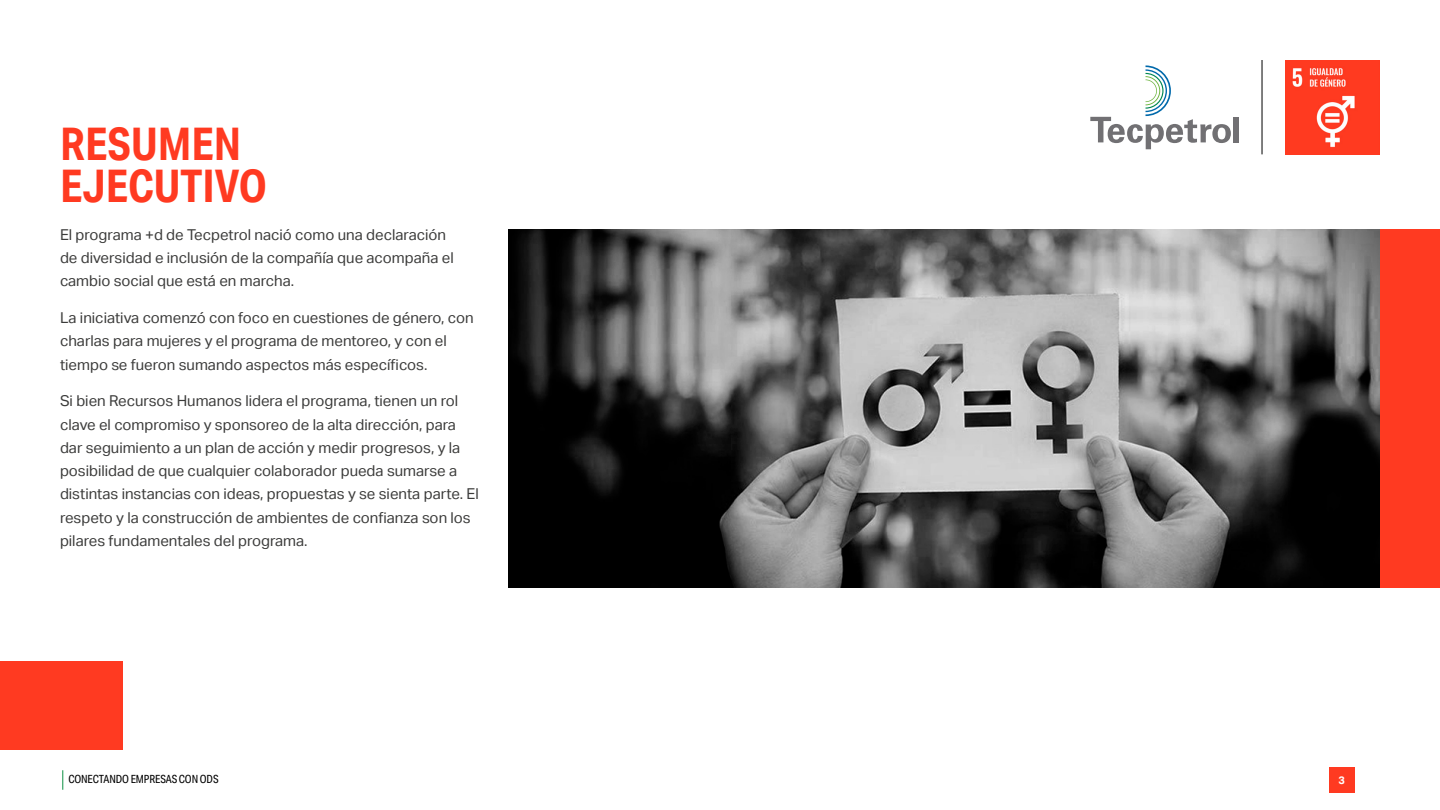
<style>
.page{position:relative;width:1440px;height:810px;background:#fff}
.page>*{position:absolute;margin:0;border:0;box-sizing:border-box;transform-origin:0 0}
.t1{font:700 45px/42.8px "Aktiv Grotesk Cd";color:#ff3a21}
.t2{font:15px/23.2px "Aktiv Grotesk";color:#3c3c3b}
.t3{font:11.25px "Aktiv Grotesk Cd";letter-spacing:-.01em;color:#000}
.t4{font:700 10.88px "Aktiv Grotesk";color:#fff}
</style>
<div class="page">
<svg style="left:62px;top:770px;width:1px;height:20px"></svg>
<div style="left:1329px;top:767px;width:25px;height:26px;background:#ff3a21"></div>
<img style="left:1285px;top:60px;width:95px;height:95px">
<hr style="left:1262px;top:60px;width:1px;height:94px;background:#000">
<svg style="left:1090px;top:65px;width:141px;height:84px"></svg>
<div style="left:1234px;top:117px;width:5px;height:25px;background:#717073"></div>
<img style="left:508px;top:229px;width:872px;height:359px">
<div style="left:0;top:661px;width:123px;height:89px;background:#ff3a21"></div>
<div style="left:1380px;top:229px;width:60px;height:359px;background:#ff3a21"></div>
<h1 class="t1" style="left:60px;top:122px;width:209px">RESUMEN<br>EJECUTIVO</h1>
<p class="t2" style="left:60px;top:223px;width:395px">El programa +d de Tecpetrol nació como una declaración de diversidad e inclusión de la compañía que acompaña el cambio social que está en marcha.</p>
<p class="t2" style="left:60px;top:306px;width:415px">La iniciativa comenzó con foco en cuestiones de género, con charlas para mujeres y el programa de mentoreo, y con el tiempo se fueron sumando aspectos más específicos.</p>
<p class="t2" style="left:60px;top:390px;width:420px">Si bien Recursos Humanos lidera el programa, tienen un rol clave el compromiso y sponsoreo de la alta dirección, para dar seguimiento a un plan de acción y medir progresos, y la posibilidad de que cualquier colaborador pueda sumarse a distintas instancias con ideas, propuestas y se sienta parte. El respeto y la construcción de ambientes de confianza son los pilares fundamentales del programa.</p>
<p class="t3" style="left:68px;top:773px;width:152px">CONECTANDO EMPRESAS CON ODS</p>
<p class="t4" style="left:1338px;top:774px;width:8px">3</p>
</div>
